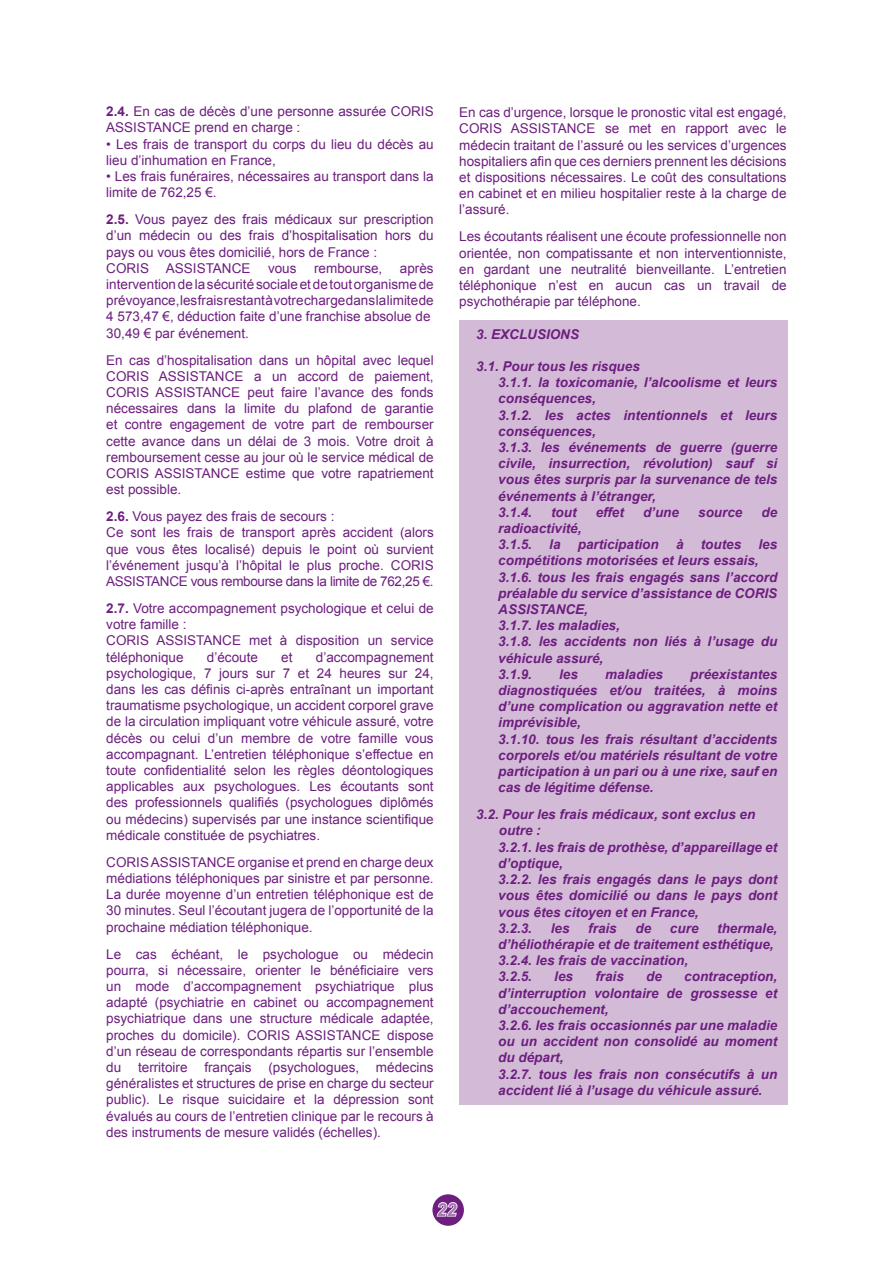
<style>
.page{position:relative;width:893px;height:1263px;background:#fff}
.page>*{position:absolute;margin:0;border:0;box-sizing:border-box;transform-origin:0 0}
.t1{font:italic 700 18px "Arial";color:#a97ab3}
.t2{font:13.5px/16.2px "Arial";color:#6d1e7e}
.t3{font:italic 700 13.5px/16.2px "Arial";color:#6d1e7e}
.s1{font-weight:700}
</style>
<div class="page">
<div style="left:432px;top:1194px;width:32px;height:32px;background:#6d1e7e;border-radius:50%"></div>
<svg style="left:436px;top:1202px;width:22px;height:15px"></svg>
<div style="left:459px;top:320px;width:328px;height:784px;background:#d3bbd8"></div>
<p class="t2" style="left:106px;top:103px;width:329px"><span class="s1">2.4.</span> En cas de décès d’une personne assurée CORIS<br>ASSISTANCE prend en charge :</p>
<p class="t2" style="left:106px;top:136px;width:329px">• Les frais de transport du corps du lieu du décès au lieu d’inhumation en France,</p>
<p class="t2" style="left:106px;top:168px;width:329px">• Les frais funéraires, nécessaires au transport dans la limite de 762,25 €.</p>
<p class="t2" style="left:106px;top:211px;width:329px"><span class="s1">2.5.</span> Vous payez des frais médicaux sur prescription d’un médecin ou des frais d’hospitalisation hors du pays ou vous êtes domicilié, hors de France :<br>CORIS ASSISTANCE</p>
<p class="t2" style="left:106px;top:260px;width:329px;text-indent:294px">après intervention de la sécurité sociale et de tout organisme de prévoyance, les frais restant à votre charge dans la limite de 4 573,47 €, déduction faite d’une franchise absolue de 30,49 € par événement.</p>
<p class="t2" style="left:106px;top:352px;width:329px;text-align:justify">En cas d’hospitalisation dans un hôpital avec lequel CORIS ASSISTANCE a un accord de paiement, CORIS ASSISTANCE peut faire l’avance des fonds nécessaires dans la limite du plafond de garantie et contre engagement de votre part de rembourser cette avance dans un délai de 3 mois. Votre droit à remboursement cesse au jour où le service médical de CORIS ASSISTANCE estime que votre rapatriement est possible.</p>
<p class="t2" style="left:106px;top:508px;width:329px"><span class="s1">2.6.</span> Vous payez des frais de secours :<br>Ce sont les frais de transport après accident (alors que vous êtes localisé) depuis le point où survient l’événement jusqu’à l’hôpital le plus proche. CORIS ASSISTANCE vous rembourse dans la limite de 762,25 €.</p>
<p class="t2" style="left:106px;top:600px;width:329px"><span class="s1">2.7.</span> Votre accompagnement psychologique et celui de votre famille :<br>CORIS ASSISTANCE met à disposition un service téléphonique</p>
<p class="t2" style="left:268px;top:260px;width:30px">vous</p>
<p class="t2" style="left:314px;top:260px;width:70px">rembourse,</p>
<p class="t2" style="left:106px;top:649px;width:329px;text-align:justify;text-indent:210px">d’accompagnement psychologique, 7 jours sur 7 et 24 heures sur 24, dans les cas définis ci-après entraînant un important traumatisme psychologique, un accident corporel grave de la circulation impliquant votre véhicule assuré, votre décès ou celui d’un membre de votre famille vous accompagnant. L’entretien téléphonique s’effectue en toute confidentialité selon les règles déontologiques applicables aux psychologues. Les écoutants sont des professionnels qualifiés (psychologues diplômés ou médecins) supervisés par une instance scientifique médicale constituée de psychiatres.</p>
<p class="t2" style="left:106px;top:854px;width:329px;text-align:justify">CORIS ASSISTANCE organise et prend en charge deux médiations téléphoniques par sinistre et par personne.<br>La durée moyenne d’un entretien téléphonique est de 30 minutes. Seul l’écoutant jugera de l’opportunité de la prochaine médiation téléphonique.</p>
<p class="t2" style="left:106px;top:946px;width:329px;text-align:justify">Le cas échéant, le psychologue ou médecin pourra, si nécessaire, orienter le bénéficiaire vers un mode d’accompagnement psychiatrique plus adapté (psychiatrie en cabinet ou accompagnement psychiatrique dans une structure médicale adaptée, proches du domicile). CORIS ASSISTANCE dispose d’un réseau de correspondants répartis sur l’ensemble du territoire français (psychologues, médecins généralistes et structures de prise en charge du secteur public). Le risque suicidaire et la dépression sont évalués au cours de l’entretien clinique par le recours à des instruments de mesure validés (échelles).</p>
<p class="t2" style="left:207px;top:649px;width:53px">d’écoute</p>
<p class="t2" style="left:281px;top:649px;width:13px">et</p>
<p class="t2" style="left:459px;top:104px;width:329px;text-align:justify">En cas d’urgence, lorsque le pronostic vital est engagé, CORIS ASSISTANCE se met en rapport avec le médecin traitant de l’assuré ou les services d’urgences hospitaliers afin que ces derniers prennent les décisions et dispositions nécessaires. Le coût des consultations en cabinet et en milieu hospitalier reste à la charge de l’assuré.</p>
<p class="t2" style="left:459px;top:229px;width:329px;text-align:justify">Les écoutants réalisent une écoute professionnelle non orientée, non compatissante et non interventionniste, en gardant une neutralité bienveillante. L’entretien téléphonique n’est en aucun cas un travail de psychothérapie par téléphone.</p>
<p class="t3" style="left:476px;top:326px;width:104px">3. EXCLUSIONS</p>
<p class="t3" style="left:498px;top:359px;width:281px;text-indent:-22px">3.1 . Pour tous les risques<br>3.1 .1 . la toxicomanie, l’alcoolisme et leurs conséquences,<br>3.1 .2. les actes intentionnels et leurs conséquences,<br>3.1 .3. les événements de guerre (guerre civile, insurrection, révolution) sauf si vous êtes surpris par la survenance de tels événements à l’étranger,<br>3.1.4.</p>
<p class="t3" style="left:551px;top:504px;width:27px">tout</p>
<p class="t3" style="left:596px;top:504px;width:30px">effet</p>
<p class="t3" style="left:643px;top:504px;width:38px">d’une</p>
<p class="t3" style="left:698px;top:504px;width:46px">source</p>
<p class="t3" style="left:761px;top:504px;width:17px">de</p>
<p class="t3" style="left:498px;top:521px;width:85px">radioactivité,<br>3.1.5.</p>
<p class="t3" style="left:549px;top:537px;width:13px">la</p>
<p class="t3" style="left:578px;top:537px;width:83px">participation</p>
<p class="t3" style="left:676px;top:537px;width:9px">à</p>
<p class="t3" style="left:701px;top:537px;width:42px">toutes</p>
<p class="t3" style="left:498px;top:537px;width:281px;text-indent:260px">les compétitions motorisées et leurs essais,<br>3.1 .6. tous les frais engagés sans l’accord préalable du service d’assistance de CORIS<br>ASSISTANCE,<br>3.1 .7. les maladies,<br>3.1 .8. les accidents non liés à l’usage du véhicule assuré,<br>3.1.9.</p>
<p class="t3" style="left:498px;top:666px;width:281px;text-indent:192px">préexistantes diagnostiquées et/ou traitées, à moins d’une complication ou aggravation nette et imprévisible,<br>3.1 .1 0. tous les frais résultant d’accidents corporels et/ou matériels résultant de votre participation à un pari ou à une rixe, sauf en cas de légitime défense.</p>
<p class="t3" style="left:498px;top:807px;width:281px;text-indent:-22px">3.2. Pour les frais médicaux, sont exclus en outre :<br>3.2.1 . les frais de prothèse, d’appareillage et d’optique,<br>3.2.2. les frais engagés dans le pays dont vous êtes domicilié ou dans le pays dont vous êtes citoyen et en France,<br>3.2.3.</p>
<p class="t3" style="left:559px;top:666px;width:20px">les</p>
<p class="t3" style="left:605px;top:666px;width:59px">maladies</p>
<p class="t3" style="left:551px;top:920px;width:20px">les</p>
<p class="t3" style="left:588px;top:920px;width:30px">frais</p>
<p class="t3" style="left:635px;top:920px;width:17px">de</p>
<p class="t3" style="left:670px;top:920px;width:30px">cure</p>
<p class="t3" style="left:498px;top:920px;width:280px;text-indent:219px">thermale, d’héliothérapie et de traitement esthétique,<br>3.2.4. les frais de vaccination,<br>3.2.5.</p>
<p class="t3" style="left:554px;top:969px;width:20px">les</p>
<p class="t3" style="left:595px;top:969px;width:30px">frais</p>
<p class="t3" style="left:646px;top:969px;width:17px">de</p>
<p class="t3" style="left:498px;top:969px;width:281px;text-indent:186px">contraception, d’interruption volontaire de grossesse et d’accouchement,<br>3.2.6. les frais occasionnés par une maladie ou un accident non consolidé au moment du départ,<br>3.2.7. tous les frais non consécutifs à un accident lié à l’usage du véhicule assuré.</p>
<p class="t1" style="left:436px;top:1198px;width:11px">22</p>
</div>
